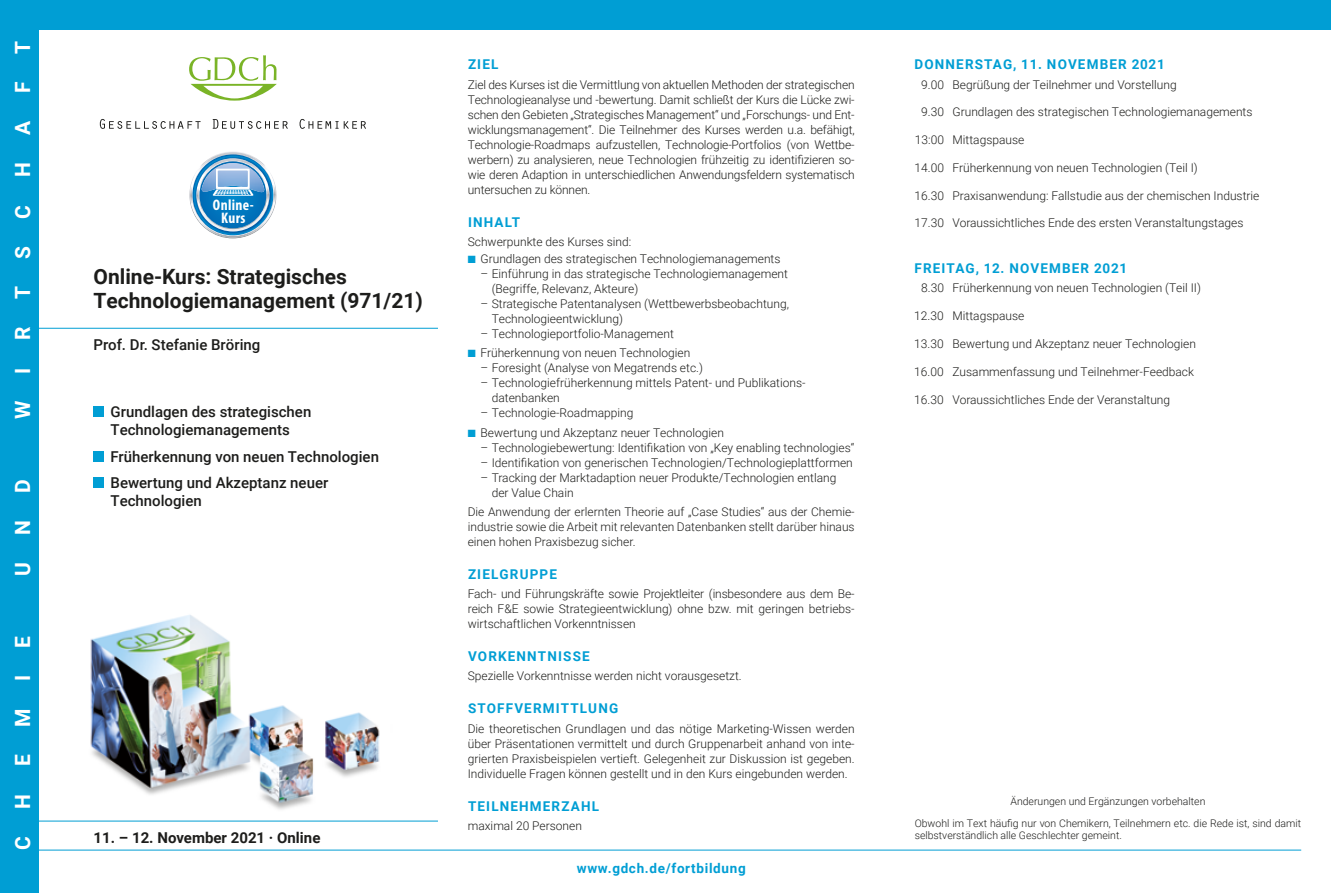
<style>
.page{position:relative;width:1331px;height:893px;background:#fff}
.page>*{position:absolute;margin:0;border:0;box-sizing:border-box;transform-origin:0 0}
.t1{font:700 21px/24px "Roboto";color:#1d1d1b}
.t2{font:700 21px "Roboto";color:#fff}
.t3{font:700 condensed 15.3px/13px "Myriad Pro";letter-spacing:.025em;color:#fff;text-align:center}
.Titel_Highlights{font:500 15px/18px "Roboto";color:#1d1d1b}
.t4{font:700 15px "Roboto";color:#1d1d1b}
.Titel_Namen{font:500 15px "Roboto";color:#1d1d1b}
.Headline{font:700 13.5px "Roboto";letter-spacing:.085em;color:#009ed4}
.Headline-2{font:700 13.5px "Roboto";letter-spacing:.05em;color:#009ed4}
.Body_Ziel_Inhalt{font:300 12px/15px "Roboto";color:#1d1d1b}
.Body{font:300 12px/15px "Roboto";color:#1d1d1b;text-align:justify}
.Prog_Text{font:300 12px "Roboto";color:#1d1d1b}
._02_Kurstitel{font:300 10.5px/12px "Roboto";color:#1d1d1b}
.s1{color:#009ed4}
</style>
<div class="page">
<img style="left:90px;top:615px;width:290px;height:195px">
<svg style="left:100px;top:119px;width:101px;height:10px"></svg>
<svg style="left:213px;top:119px;width:75px;height:10px"></svg>
<svg style="left:300px;top:119px;width:66px;height:10px"></svg>
<svg style="left:189px;top:55px;width:88px;height:46px"></svg>
<hr style="left:30px;top:821px;width:408px;height:1px;background:#009ed4">
<hr style="left:30px;top:850px;width:408px;height:1px;background:#009ed4">
<div style="left:0;top:0;width:38px;height:893px;background:#009ed4"></div>
<hr style="left:438px;top:850px;width:863px;height:1px;background:#009ed4">
<div style="left:38px;top:0;width:1293px;height:30px;background:#009ed4"></div>
<hr style="left:30px;top:328px;width:408px;height:1px;background:#009ed4">
<div style="left:94px;top:406px;width:10px;height:11px;background:#009ed4"></div>
<div style="left:94px;top:451px;width:10px;height:11px;background:#009ed4"></div>
<div style="left:94px;top:477px;width:10px;height:11px;background:#009ed4"></div>
<svg style="left:189px;top:152px;width:88px;height:86px"></svg>
<p class="t2" style="left:8px;top:54px;width:14px;rotate:-90deg">T</p>
<p class="t2" style="left:8px;top:93px;width:13px;rotate:-90deg">F</p>
<p class="t2" style="left:8px;top:135px;width:16px;rotate:-90deg">A</p>
<p class="t2" style="left:8px;top:177px;width:16px;rotate:-90deg">H</p>
<p class="t2" style="left:8px;top:219px;width:15px;rotate:-90deg">C</p>
<p class="t2" style="left:8px;top:259px;width:14px;rotate:-90deg">S</p>
<p class="t2" style="left:8px;top:299px;width:14px;rotate:-90deg">T</p>
<p class="t2" style="left:8px;top:340px;width:15px;rotate:-90deg">R</p>
<p class="t2" style="left:8px;top:373px;width:8px;rotate:-90deg">I</p>
<p class="t2" style="left:8px;top:419px;width:20px;rotate:-90deg">W</p>
<p class="t2" style="left:8px;top:493px;width:15px;rotate:-90deg">D</p>
<p class="t2" style="left:8px;top:535px;width:16px;rotate:-90deg">N</p>
<p class="t2" style="left:8px;top:576px;width:15px;rotate:-90deg">U</p>
<p class="t2" style="left:8px;top:648px;width:13px;rotate:-90deg">E</p>
<p class="t2" style="left:8px;top:681px;width:8px;rotate:-90deg">I</p>
<p class="t2" style="left:8px;top:727px;width:20px;rotate:-90deg">M</p>
<p class="t2" style="left:8px;top:766px;width:13px;rotate:-90deg">E</p>
<p class="t2" style="left:8px;top:809px;width:16px;rotate:-90deg">H</p>
<p class="t2" style="left:8px;top:850px;width:15px;rotate:-90deg">C</p>
<p class="t3" style="left:213px;top:198px;width:42px">Online-<br>Kurs</p>
<p class="t1" style="left:94px;top:264px;width:331px">Online-Kurs: Strategisches<br>Technologiemanagement (971/21)</p>
<p class="Titel_Namen" style="left:94px;top:334px;width:168px">Prof. Dr. Stefanie Bröring</p>
<p class="Titel_Highlights" style="left:111px;top:402px;width:202px">Grundlagen des strategischen<br>Technologiemanagements</p>
<p class="Titel_Highlights" style="left:111px;top:447px;width:270px">Früherkennung von neuen Technologien</p>
<p class="Titel_Highlights" style="left:111px;top:473px;width:219px">Bewertung und Akzeptanz neuer<br>Technologien</p>
<p class="t4" style="left:94px;top:827px;width:228px">11. – 12. November 2021 · Online</p>
<p class="Headline" style="left:468px;top:55px;width:32px">ZIEL</p>
<p class="Body_Ziel_Inhalt" style="left:468px;top:76px;width:388px;text-align:justify">Ziel des Kurses ist die Vermittlung von aktuellen Methoden der strategischen Technologieanalyse und -bewertung. Damit schließt der Kurs die Lücke zwi&shy;schen den Gebieten „Strategisches Management“ und „Forschungs- und Ent&shy;wicklungsmanagement“. Die Teilnehmer des Kurses werden u.a. befähigt, Technologie-Roadmaps aufzustellen, Technologie-Portfolios (von Wettbe&shy;werbern) zu analysieren, neue Technologien frühzeitig zu identifizieren so&shy;wie deren Adaption in unterschiedlichen Anwendungsfeldern systematisch untersuchen zu können.</p>
<p class="Headline" style="left:468px;top:212px;width:54px">INHALT</p>
<p class="Body_Ziel_Inhalt" style="left:468px;top:234px;width:165px">Schwerpunkte des Kurses sind:</p>
<p class="Body_Ziel_Inhalt" style="left:468px;top:251px;width:314px"><span class="s1">■</span> Grundlagen des strategischen Technologiemanagements</p>
<p class="Body_Ziel_Inhalt" style="left:492px;top:266px;width:298px;text-indent:-11px">– Einführung in das strategische Technologiemanagement (Begriffe, Relevanz, Akteure)</p>
<p class="Body_Ziel_Inhalt" style="left:492px;top:296px;width:299px;text-indent:-11px">– Strategische Patentanalysen (Wettbewerbsbeobachtung,<br>Technologieentwicklung)</p>
<p class="Body_Ziel_Inhalt" style="left:480px;top:326px;width:195px">– Technologieportfolio-Management</p>
<p class="Body_Ziel_Inhalt" style="left:468px;top:345px;width:224px"><span class="s1">■</span> Früherkennung von neuen Technologien</p>
<p class="Body_Ziel_Inhalt" style="left:480px;top:360px;width:224px">– Foresight (Analyse von Megatrends etc.)</p>
<p class="Body_Ziel_Inhalt" style="left:492px;top:375px;width:315px;text-indent:-11px">– Technologiefrüherkennung mittels Patent- und Publikations&shy;datenbanken</p>
<p class="Body_Ziel_Inhalt" style="left:480px;top:405px;width:154px">– Technologie-Roadmapping</p>
<p class="Body_Ziel_Inhalt" style="left:468px;top:424px;width:258px"><span class="s1">■</span> Bewertung und Akzeptanz neuer Technologien</p>
<p class="Body_Ziel_Inhalt" style="left:480px;top:439px;width:375px">– Technologiebewertung: Identifikation von „Key enabling technologies“</p>
<p class="Body_Ziel_Inhalt" style="left:480px;top:454px;width:374px">– Identifikation von generischen Technologien/Technologieplattformen</p>
<p class="Body_Ziel_Inhalt" style="left:492px;top:469px;width:346px;text-indent:-11px">– Tracking der Marktadaption neuer Produkte/Technologien entlang der Value Chain</p>
<p class="Body" style="left:468px;top:504px;width:388px">Die Anwendung der erlernten Theorie auf „Case Studies“ aus der Chemie&shy;industrie sowie die Arbeit mit relevanten Datenbanken stellt darüber hinaus einen hohen Praxisbezug sicher.</p>
<p class="Headline" style="left:468px;top:565px;width:91px">ZIELGRUPPE</p>
<p class="Body" style="left:468px;top:586px;width:388px">Fach- und Führungskräfte sowie Projektleiter (insbesondere aus dem Be&shy;reich F&amp;E sowie Strategieentwicklung) ohne bzw. mit geringen betriebs&shy;wirtschaftlichen Vorkenntnissen</p>
<p class="Headline" style="left:468px;top:647px;width:123px">VORKENNTNISSE</p>
<p class="Body" style="left:468px;top:668px;width:276px">Spezielle Vorkenntnisse werden nicht vorausgesetzt.</p>
<p class="Headline" style="left:468px;top:699px;width:152px">STOFFVERMITTLUNG</p>
<p class="Body" style="left:468px;top:720px;width:388px">Die theoretischen Grundlagen und das nötige Marketing-Wissen werden über Präsentationen vermittelt und durch Gruppenarbeit anhand von inte&shy;grierten Praxisbeispielen vertieft. Gelegenheit zur Diskussion ist gegeben.<br>Individuelle Fragen können gestellt und in den Kurs eingebunden werden.</p>
<p class="Headline" style="left:468px;top:796px;width:133px">TEILNEHMERZAHL</p>
<p class="Body" style="left:468px;top:818px;width:116px">maximal 20 Personen</p>
<p class="Headline-2" style="left:577px;top:859px;width:170px">www.gdch.de/fortbildung</p>
<p class="Headline" style="left:914px;top:55px;width:252px">DONNERSTAG, 11. NOVEMBER 2021</p>
<p class="Prog_Text" style="left:921px;top:76px;width:257px">9.00 Begrüßung der Teilnehmer und Vorstellung</p>
<p class="Prog_Text" style="left:921px;top:104px;width:333px">9.30 Grundlagen des strategischen Technologiemanagements</p>
<p class="Prog_Text" style="left:915px;top:132px;width:111px">13:00 Mittagspause</p>
<p class="Prog_Text" style="left:914px;top:159px;width:285px">14.00 Früherkennung von neuen Technologien (Teil I)</p>
<p class="Prog_Text" style="left:914px;top:187px;width:346px">16.30 Praxisanwendung: Fallstudie aus der chemischen Industrie</p>
<p class="Prog_Text" style="left:914px;top:215px;width:330px">17.30 Voraussichtliches Ende des ersten Veranstaltungstages</p>
<p class="Headline" style="left:914px;top:259px;width:214px">FREITAG, 12. NOVEMBER 2021</p>
<p class="Prog_Text" style="left:921px;top:280px;width:281px">8.30 Früherkennung von neuen Technologien (Teil II)</p>
<p class="Prog_Text" style="left:914px;top:308px;width:112px">12.30 Mittagspause</p>
<p class="Prog_Text" style="left:914px;top:335px;width:283px">13.30 Bewertung und Akzeptanz neuer Technologien</p>
<p class="Prog_Text" style="left:914px;top:363px;width:281px">16.00 Zusammenfassung und Teilnehmer-Feedback</p>
<p class="Prog_Text" style="left:914px;top:391px;width:257px">16.30 Voraussichtliches Ende der Veranstaltung</p>
<p class="_02_Kurstitel" style="left:1010px;top:794px;width:197px">Änderungen und Ergänzungen vorbehalten</p>
<p class="_02_Kurstitel" style="left:915px;top:816px;width:388px">Obwohl im Text häufig nur von Chemikern, Teilnehmern etc. die Rede ist, sind damit selbstverständlich alle Geschlechter gemeint.</p>
</div>
